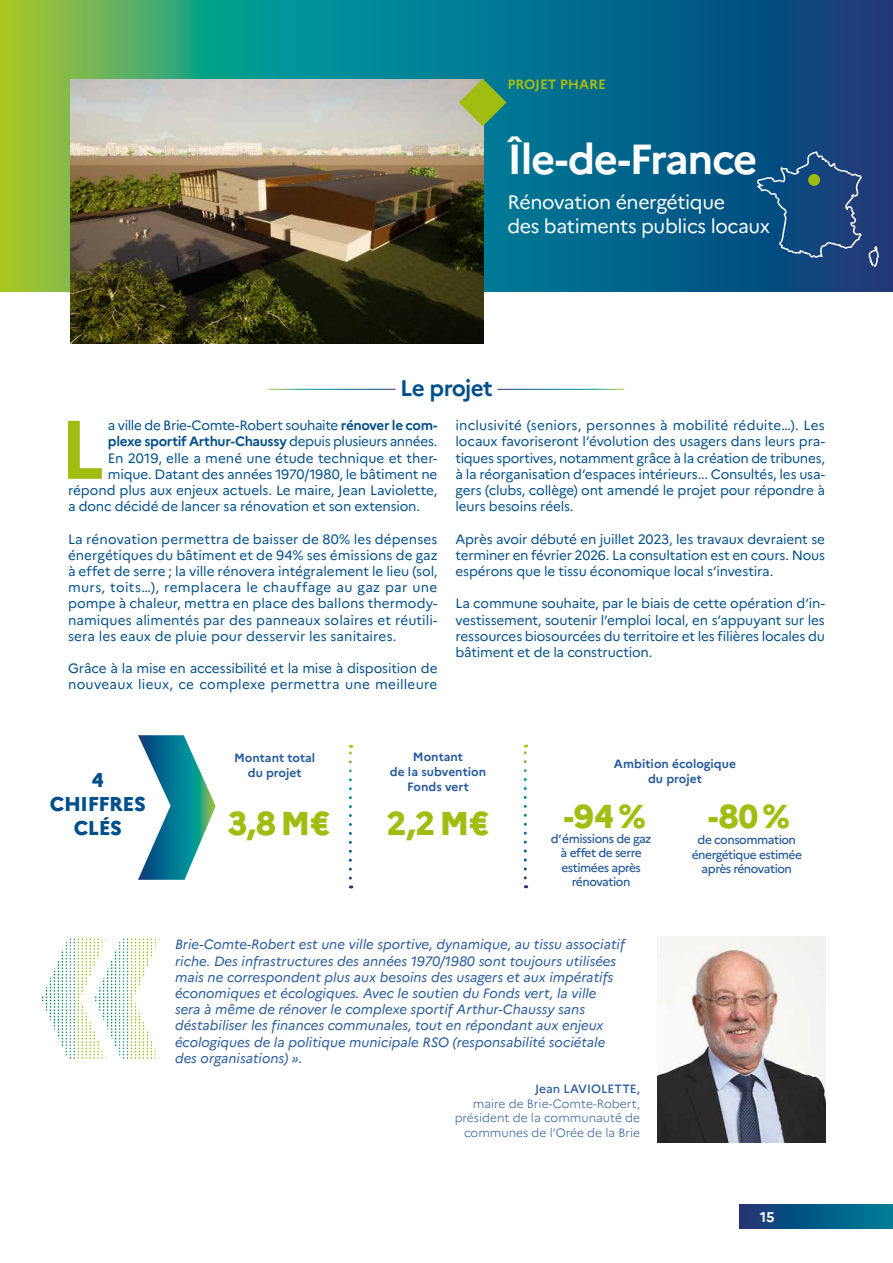
<style>
.page{position:relative;width:893px;height:1263px;background:#fff}
.page>*{position:absolute;margin:0;border:0;box-sizing:border-box;transform-origin:0 0}
.t1{font:700 82.95px "Marianne";color:#a2bd12}
.t2{font:700 42px "Marianne";letter-spacing:-.03em;color:#fff}
.t3{font:800 33px "Marianne";color:#a2bd12}
.t4{font:700 22.5px "Marianne";letter-spacing:-.03em;color:#004f8a}
.t5{font:800 19.95px/24px "Marianne";letter-spacing:-.02em;color:#004f8a;text-align:center}
.t6{font:19.5px/24px "Marianne";letter-spacing:-.02em;color:#fff}
.t7{font:700 14.1px "Marianne";color:#fff}
.t8{font:13.5px/16.2px "Marianne";letter-spacing:-.01em;color:#004f8a;text-align:justify}
.t9{font:italic 13.5px/16.2px "Marianne";color:#275b9b}
.t10{font:700 13.5px "Marianne";letter-spacing:-.025em;color:#004f8a}
.t11{font:700 13.5px "Marianne";letter-spacing:-.01em;color:#a2bd12}
.t12{font:500 12px/14.4px "Marianne";letter-spacing:-.04em;color:#275b9b;text-align:center}
.t13{font:700 12px/15px "Marianne";color:#275b9b;text-align:center}
.t14{font:300 12px/14.4px "Marianne";color:#275b9b;text-align:right}
.t15{font:500 12px "Marianne";color:#275b9b}
.s1{font-weight:700}
.s2{font-weight:400}
</style>
<div class="page">
<svg style="left:0;top:0;width:893px;height:292px;background:#1d767d"></svg>
<img style="left:71px;top:79px;width:412px;height:265px">
<svg style="left:755px;top:151px;width:125px;height:118px;background:#1d4d83"></svg>
<div style="left:808px;top:174px;width:12px;height:12px;background:#a2bd12;border-radius:50%"></div>
<svg style="left:459px;top:79px;width:47px;height:47px;background:#83ac5a"></svg>
<svg style="left:42px;top:938px;width:118px;height:121px"></svg>
<img style="left:657px;top:937px;width:168px;height:205px">
<svg style="left:138px;top:735px;width:78px;height:145px"></svg>
<svg style="left:524px;top:745px;width:3px;height:133px"></svg>
<svg style="left:349px;top:745px;width:3px;height:133px"></svg>
<div style="left:740px;top:1204px;width:153px;height:25px;background:linear-gradient(to right,#193475,#008098)"></div>
<p class="t11" style="left:507px;top:74px;width:100px">PROJET PHARE</p>
<h2 class="t2" style="left:507px;top:127px;width:251px">Île-de-France</h2>
<h3 class="t6" style="left:507px;top:189px;width:264px">Rénovation énergétique<br>des batiments publics locaux</h3>
<h3 class="t4" style="left:400px;top:371px;width:94px">Le projet</h3>
<h1 class="t1" style="left:59px;top:385px;width:47px">L</h1>
<p class="t8" style="left:108px;top:416px;width:331px">a ville de Brie-Comte-Robert souhaite <span class="s1">rénover le com-</span></p>
<p class="t10" style="left:108px;top:431px;width:331px">plexe sportif Arthur-Chaussy <span class="s2">depuis plusieurs années.</span></p>
<p class="t8" style="left:108px;top:449px;width:331px">En 2019, elle a mené une étude technique et ther-</p>
<p class="t8" style="left:108px;top:465px;width:331px">mique. Datant des années 1970/1980, le bâtiment ne</p>
<p class="t8" style="left:68px;top:481px;width:371px">répond plus aux enjeux actuels. Le maire, Jean Laviolette,</p>
<p class="t8" style="left:68px;top:497px;width:354px">a donc décidé de lancer sa rénovation et son extension.</p>
<p class="t8" style="left:68px;top:530px;width:371px">La rénovation permettra de baisser de 80% les dépenses énergétiques du bâtiment et de 94% ses émissions de gaz à effet de serre ; la ville rénovera intégralement le lieu (sol, murs, toits…), remplacera le chauffage au gaz par une pompe à chaleur, mettra en place des ballons thermody&shy;namiques alimentés par des panneaux solaires et réutili&shy;sera les eaux de pluie pour desservir les sanitaires.</p>
<p class="t8" style="left:68px;top:659px;width:371px">Grâce à la mise en accessibilité et la mise à disposition de nouveaux lieux, ce complexe permettra une meilleure</p>
<p class="t8" style="left:455px;top:416px;width:371px;text-align:left">inclusivité (seniors, personnes à mobilité réduite…). Les locaux favoriseront l’évolution des usagers dans leurs pra&shy;tiques sportives, notamment grâce à la création de tribunes, à la réorganisation d’espaces intérieurs... Consultés, les usa&shy;gers (clubs, collège) ont amendé le projet pour répondre à leurs besoins réels.</p>
<p class="t8" style="left:455px;top:530px;width:371px">Après avoir débuté en juillet 2023, les travaux devraient se terminer en février 2026. La consultation est en cours. Nous espérons que le tissu économique local s’investira.</p>
<p class="t8" style="left:455px;top:594px;width:371px">La commune souhaite, par le biais de cette opération d’in&shy;vestissement, soutenir l’emploi local, en s’appuyant sur les ressources biosourcées du territoire et les filières locales du bâtiment et de la construction.</p>
<h3 class="t5" style="left:50px;top:766px;width:97px">4<br>CHIFFRES<br>CLÉS</h3>
<p class="t13" style="left:234px;top:750px;width:83px">Montant total du projet</p>
<h3 class="t3" style="left:228px;top:798px;width:104px">3,8 M€</h3>
<p class="t13" style="left:390px;top:748px;width:98px">Montant<br>de la subvention<br>Fonds vert</p>
<h3 class="t3" style="left:387px;top:798px;width:104px">2,2 M€</h3>
<p class="t13" style="left:614px;top:755px;width:124px">Ambition écologique du projet</p>
<h3 class="t3" style="left:564px;top:790px;width:84px">-94 %</h3>
<p class="t12" style="left:551px;top:830px;width:102px">d’ émissions de gaz à effet de serre estimées après rénovation</p>
<h3 class="t3" style="left:708px;top:791px;width:84px">-80 %</h3>
<p class="t12" style="left:692px;top:832px;width:112px">de consommation énergétique estimée après rénovation</p>
<p class="t9" style="left:175px;top:935px;width:452px">Brie-Comte-Robert est une ville sportive, dynamique, au tissu associatif riche. Des infrastructures des années 1970/1980 sont toujours utilisées mais ne correspondent plus aux besoins des usagers et aux impératifs économiques et écologiques. Avec le soutien du Fonds vert, la ville sera à même de rénover le complexe sportif Arthur-Chaussy sans déstabiliser les finances communales, tout en répondant aux enjeux écologiques de la politique municipale RSO (responsabilité sociétale des organisations) ».</p>
<p class="t15" style="left:535px;top:1080px;width:107px">Jean LAVIOLETTE,</p>
<p class="t14" style="left:455px;top:1095px;width:187px">maire de Brie-Comte-Robert, président de la communauté de communes de l’Orée de la Brie</p>
<p class="t7" style="left:760px;top:1206px;width:16px">15</p>
</div>
